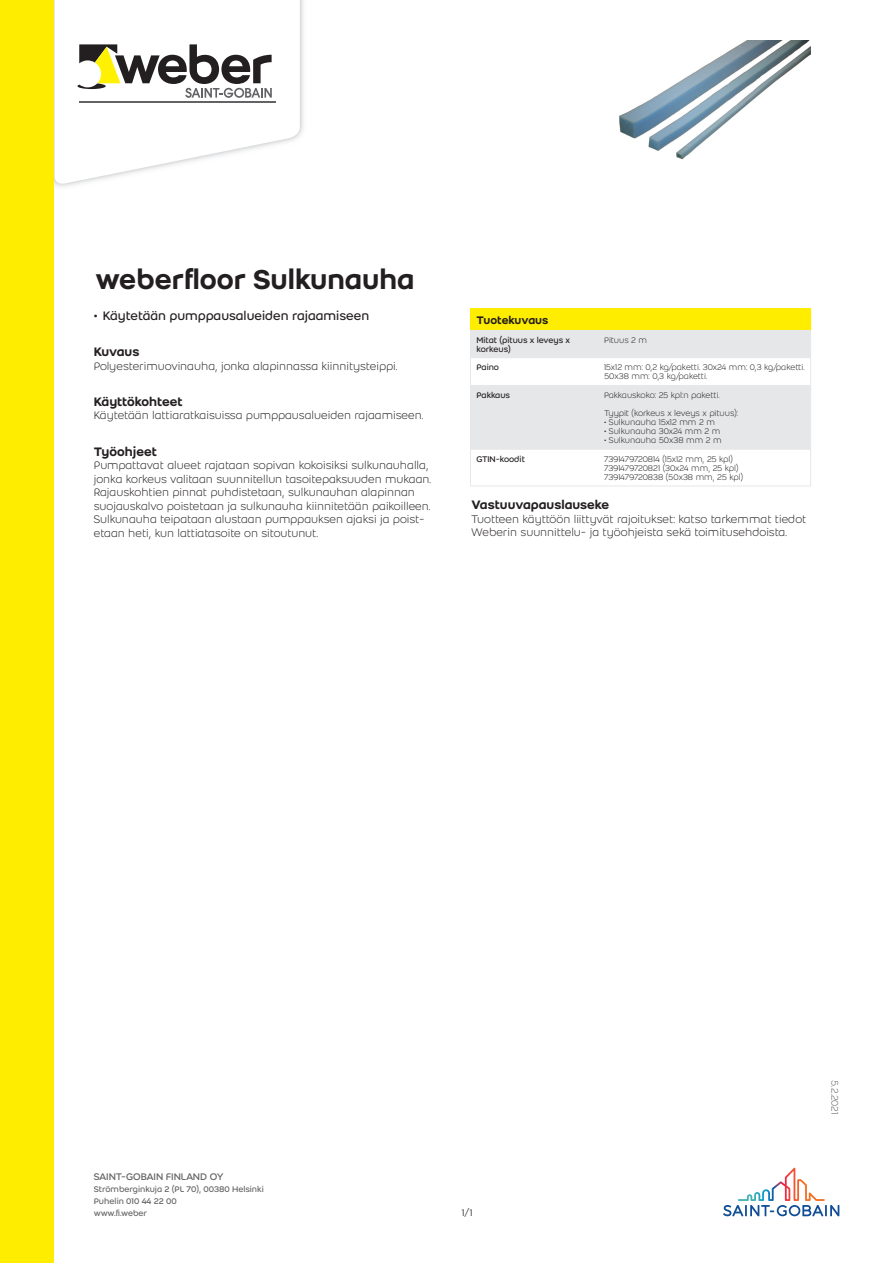
<style>
.page{position:relative;width:893px;height:1263px;background:#fff}
.page>*{position:absolute;margin:0;border:0;box-sizing:border-box;transform-origin:0 0}
.Product_name{font:500 30px "Weber";color:#231f20}
.Second_header{font:500 13.5px "Weber";color:#231f20}
.t1{font:13.5px "Weber";color:#231f20}
.Body_text{font:300 12px/13.5px "Weber";color:#231f20}
.header_1{font:500 12px "Weber";color:#231f20}
.t2{font:10.5px "Weber";letter-spacing:-.02em;color:#636366}
.Last_modification_da{font:300 10.5px "Weber";color:#636366}
.column_2{font:300 9px/9px "Weber";color:#231f20}
.column_2-2{font:300 9px/9px "Weber";letter-spacing:-.02em;color:#231f20}
.t3{font:9px/12px "Weber";color:#636366}
.column_1{font:9px/9px "Weber";color:#231f20}
</style>
<div class="page">
<img style="left:54px;top:0;width:250px;height:187px">
<svg style="left:55px;top:0;width:245px;height:186px"></svg>
<hr style="left:79px;top:101px;width:196px;height:1px;background:#636366">
<svg style="left:77px;top:44px;width:195px;height:54px"></svg>
<div style="left:0;top:0;width:54px;height:1263px;background:#ffed00"></div>
<svg style="left:723px;top:1168px;width:116px;height:48px"></svg>
<img style="left:619px;top:40px;width:191px;height:119px">
<svg style="left:470px;top:309px;width:341px;height:140px"></svg>
<hr style="left:470px;top:385px;width:128px;height:1px;background:#e6e7e9">
<hr style="left:470px;top:386px;width:1px;height:63px;background:#e6e7e9">
<hr style="left:598px;top:385px;width:213px;height:1px;background:#e6e7e9">
<hr style="left:810px;top:386px;width:1px;height:63px;background:#e6e7e9">
<hr style="left:470px;top:449px;width:128px;height:1px;background:#e6e7e9">
<hr style="left:470px;top:450px;width:1px;height:36px;background:#e6e7e9">
<hr style="left:470px;top:486px;width:128px;height:1px;background:#e6e7e9">
<hr style="left:598px;top:449px;width:213px;height:1px;background:#e6e7e9">
<hr style="left:810px;top:450px;width:1px;height:36px;background:#e6e7e9">
<hr style="left:598px;top:486px;width:213px;height:1px;background:#e6e7e9">
<p class="Product_name" style="left:95px;top:257px;width:321px">weberfloor Sulkunauha</p>
<p class="t1" style="left:94px;top:306px;width:277px">• Käytetään pumppausalueiden rajaamiseen</p>
<p class="Second_header" style="left:94px;top:342px;width:47px">Kuvaus</p>
<p class="Body_text" style="left:94px;top:359px;width:305px">Polyesterimuovinauha, jonka alapinnassa kiinnitysteippi.</p>
<p class="Second_header" style="left:94px;top:392px;width:91px">Käyttökohteet</p>
<p class="Body_text" style="left:94px;top:408px;width:331px">Käytetään lattiaratkaisuissa pumppausalueiden rajaamiseen.</p>
<p class="Second_header" style="left:94px;top:441px;width:65px">Työohjeet</p>
<p class="Body_text" style="left:94px;top:458px;width:339px">Pumpattavat alueet rajataan sopivan kokoisiksi sulkunauhalla, jonka korkeus valitaan suunnitellun tasoitepaksuuden mukaan.<br>Rajauskohtien pinnat puhdistetaan, sulkunauhan alapinnan suojauskalvo poistetaan ja sulkunauha kiinnitetään paikoilleen.<br>Sulkunauha teipataan alustaan pumppauksen ajaksi ja poist&shy;etaan heti, kun lattiatasoite on sitoutunut.</p>
<p class="header_1" style="left:476px;top:311px;width:73px">Tuotekuvaus</p>
<p class="column_1" style="left:476px;top:335px;width:95px">Mitat (pituus x leveys x korkeus)</p>
<p class="column_2" style="left:604px;top:335px;width:45px">Pituus 2 m</p>
<p class="column_1" style="left:476px;top:363px;width:24px">Paino</p>
<p class="column_2" style="left:604px;top:363px;width:202px">15x12 mm: 0,2 kg/paketti. 30x24 mm: 0,3 kg/paketti.<br>50x38 mm: 0,3 kg/paketti.</p>
<p class="column_1" style="left:476px;top:391px;width:35px">Pakkaus</p>
<p class="column_2" style="left:604px;top:386px;width:135px;line-height:18px">Pakkauskoko: 25 kpl:n paketti.<br>Tyypit (korkeus x leveys x pituus):</p>
<p class="column_2" style="left:604px;top:418px;width:112px">• Sulkunauha 15x12 mm 2 m</p>
<p class="column_2" style="left:604px;top:427px;width:118px">• Sulkunauha 30x24 mm 2 m</p>
<p class="column_2" style="left:604px;top:436px;width:119px">• Sulkunauha 50x38 mm 2 m</p>
<p class="column_1" style="left:476px;top:454px;width:50px">GTIN-koodit</p>
<p class="column_2-2" style="left:604px;top:454px;width:141px">7391479720814 (15x12 mm, 25 kpl)<br>7391479720821 (30x24 mm, 25 kpl)<br>7391479720838 (50x38 mm, 25 kpl)</p>
<p class="Second_header" style="left:471px;top:495px;width:140px">Vastuuvapauslauseke</p>
<p class="Body_text" style="left:471px;top:512px;width:337px">Tuotteen käyttöön liittyvät rajoitukset: katso tarkemmat tiedot<br>Weberin suunnittelu- ja työohjeista sekä toimitusehdoista.</p>
<p class="t2" style="left:94px;top:1169px;width:131px">SAINT-GOBAIN FINLAND OY</p>
<p class="t3" style="left:94px;top:1183px;width:172px">Strömberginkuja 2 (PL 70), 00380 Helsinki<br>Puhelin 010 44 22 00<br>www.fi.weber</p>
<p class="t2" style="left:462px;top:1205px;width:12px">1/1</p>
<p class="Last_modification_da" style="left:842px;top:1080px;width:35px;rotate:90deg">5.2.2021</p>
</div>
